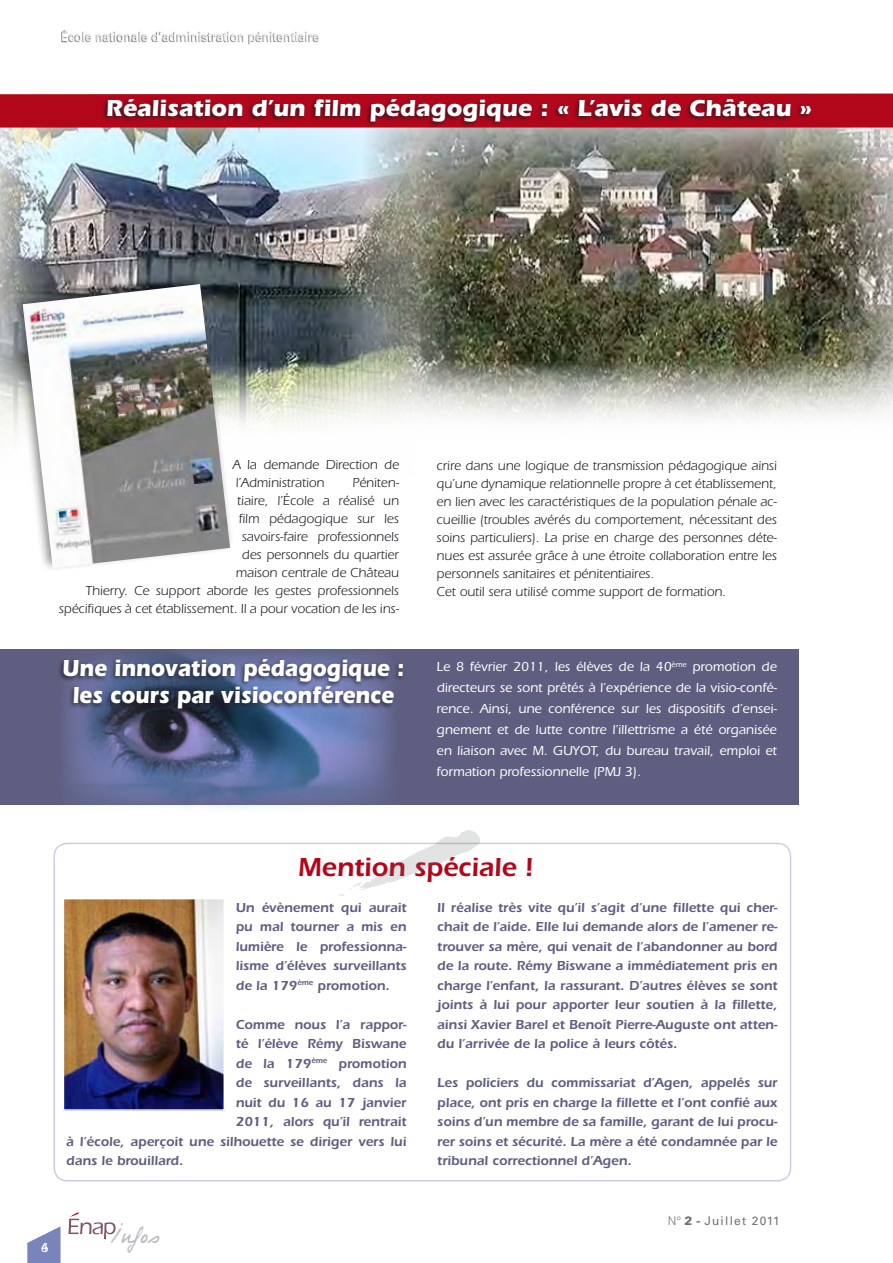
<style>
.page{position:relative;width:893px;height:1263px;background:#fff}
.page>*{position:absolute;margin:0;border:0;box-sizing:border-box;transform-origin:0 0}
.t1{font:600 27px "Itc Eras";color:#b2071b}
.t2{font:700 24px/27px "Itc Eras";color:#fff;text-align:center;scale:.9 1}
.t3{font:700 24px "Itc Eras";color:#fff}
.t4{font:19.05px "Philing";color:#bbbdbe}
.t5{font:600 13.5px/19.5px "Itc Eras";color:#5e5e80;text-align:justify}
.t6{font:13.5px/18px "Itc Eras";color:#1a171c}
.t7{font:500 13.5px/21px "Itc Eras";color:#fff;text-align:justify}
.t8{font:12px "Univers";color:#fff}
.t9{font:12px "Univers";letter-spacing:.1em;color:#707172}
.s1{font-weight:300}
.s2{font-weight:900}
</style>
<div class="page">
<img style="left:416px;top:128px;width:477px;height:233px">
<img style="left:0;top:128px;width:416px;height:233px">
<svg style="left:0;top:361px;width:893px;height:71px"></svg>
<svg style="left:27px;top:1226px;width:34px;height:37px"></svg>
<div style="left:9px;top:270px;width:225px;height:301px;background:#1a171c;opacity:.5"></div>
<img style="left:23px;top:284px;width:207px;height:284px">
<svg style="left:68px;top:1212px;width:48px;height:27px"></svg>
<div style="left:54px;top:843px;width:737px;height:338px;border:2px solid #7984bb;border-radius:13px"></div>
<svg style="left:338px;top:830px;width:143px;height:66px"></svg>
<img style="left:66px;top:901px;width:156px;height:207px">
<div style="left:63px;top:898px;width:162px;height:213px;border:2px solid #fff"></div>
<div style="left:0;top:649px;width:798px;height:156px;background:#5e5e80"></div>
<img style="left:64px;top:650px;width:328px;height:159px">
<div style="left:57px;top:657px;width:348px;height:58px;background:#1a171c;opacity:.75"></div>
<div style="left:0;top:94px;width:893px;height:34px;background:#b2071b"></div>
<div style="left:101px;top:97px;width:711px;height:31px;background:#1a171c;opacity:.75"></div>
<div style="left:61px;top:30px;width:258px;height:14px;background:#1a171c;opacity:.75"></div>
<p class="t8" style="left:62px;top:29px;width:260px">École nationale d’administration pénitentiaire</p>
<h2 class="t3" style="left:106px;top:94px;width:708px">Réalisation d’un film pédagogique : « L’avis de Château »</h2>
<p class="t6" style="left:233px;top:456px;width:168px">A la demande Direction de l’Administration</p>
<p class="t6" style="left:59px;top:474px;width:342px;text-align:right">Péniten-<br>tiaire, l’école a réalisé un<br>film pédagogique sur les<br>savoirs-faire professionnels<br>des personnels du quartier<br>maison centrale de Château<br>Thierry. Ce support aborde les gestes professionnels spécifiques à cet établissement. Il a pour vocation de les ins-</p>
<h2 class="t2" style="left:62px;top:655px;width:381px">Une innovation pédagogique : les cours par visioconférence</h2>
<p class="t6" style="left:437px;top:457px;width:342px">crire dans une logique de transmission pédagogique ainsi qu’une dynamique relationnelle propre à cet établissement, en lien avec les caractéristiques de la population pénale ac&shy;cueillie (troubles avérés du comportement, nécessitant des soins particuliers). La prise en charge des personnes déte&shy;nues est assurée grâce à une étroite collaboration entre les personnels sanitaires et pénitentiaires.<br>Cet outil sera utilisé comme support de formation.</p>
<p class="t7" style="left:437px;top:656px;width:342px">Le 8 février 2011, les élèves de la 40<sup>ème</sup> promotion de directeurs se sont prêtés à l’expérience de la visio-confé&shy;rence. Ainsi, une conférence sur les dispositifs d’ensei&shy;gnement et de lutte contre l’illettrisme a été organisée en liaison avec M . GUYOT, du bureau travail, emploi et formation professionnelle (PMJ 3).</p>
<h1 class="t1" style="left:298px;top:851px;width:237px">Mention spéciale !</h1>
<p class="t5" style="left:236px;top:898px;width:172px">Un évènement qui aurait pu mal tourner a mis en lumière le professionna&shy;lisme d’élèves surveillants de la 179<sup>ème</sup> promotion.</p>
<p class="t5" style="left:236px;top:1015px;width:172px">Comme nous l’a rappor-</p>
<p class="t5" style="left:236px;top:1034px;width:172px">té l’élève Rémy Biswane</p>
<p class="t5" style="left:236px;top:1054px;width:172px">de la 179<sup>ème</sup> promotion</p>
<p class="t5" style="left:236px;top:1073px;width:172px">de surveillants, dans la</p>
<p class="t5" style="left:236px;top:1093px;width:172px">nuit du 16 au 17 janvier</p>
<p class="t5" style="left:236px;top:1112px;width:172px">2011, alors qu’il rentrait</p>
<p class="t5" style="left:66px;top:1131px;width:342px">à l’école, aperçoit une silhouette se diriger vers lui</p>
<p class="t5" style="left:66px;top:1151px;width:119px">dans le brouillard.</p>
<p class="t5" style="left:437px;top:897px;width:342px">Il réalise très vite qu’il s’agit d’une fillette qui cher&shy;chait de l’aide. Elle lui demande alors de l’amener re&shy;trouver sa mère, qui venait de l’abandonner au bord de la route. Rémy Biswane a immédiatement pris en charge l’enfant, la rassurant. D’autres élèves se sont joints à lui pour apporter leur soutien à la fillette, ainsi Xavier Barel et Benoît Pierre-Auguste ont atten&shy;du l’arrivée de la police à leurs côtés.</p>
<p class="t5" style="left:437px;top:1073px;width:342px">Les policiers du commissariat d’Agen, appelés sur place, ont pris en charge la fillette et l’ont confié aux soins d’un membre de sa famille, garant de lui procu&shy;rer soins et sécurité. La mère a été condamnée par le tribunal correctionnel d’Agen.</p>
<p class="t7" style="left:41px;top:1237px;width:9px">4</p>
<p class="t7" style="left:41px;top:1237px;width:9px">6</p>
<h3 class="t4" style="left:111px;top:1225px;width:51px">Infos</h3>
<p class="t9" style="left:668px;top:1214px;width:114px"><span class="s1">N°</span> <span class="s2">2 -</span> Juillet 2011</p>
</div>
